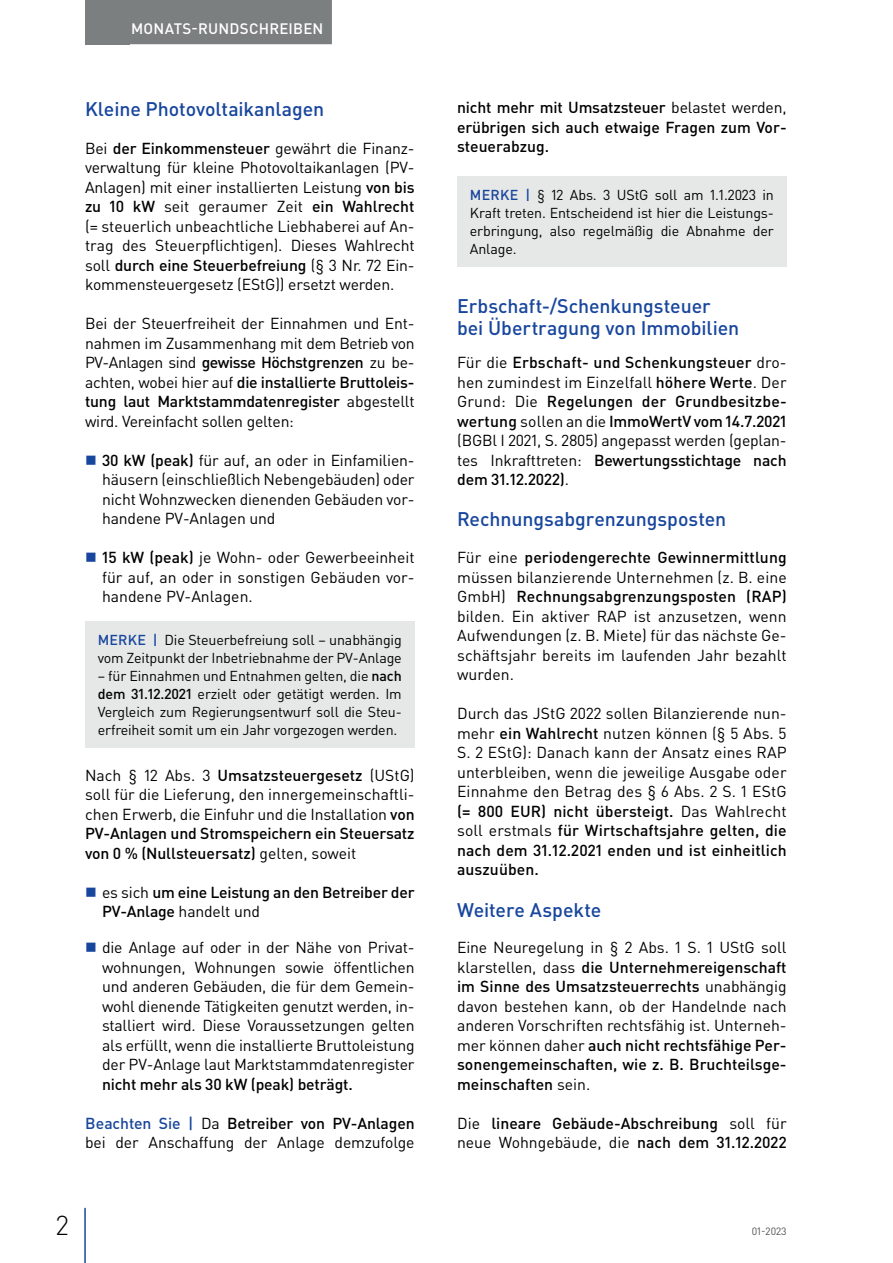
<style>
.page{position:relative;width:893px;height:1263px;background:#fff}
.page>*{position:absolute;margin:0;border:0;box-sizing:border-box;transform-origin:0 0}
.t1{font:300 27px "DIN Pro";color:#000001}
.t2{font:500 19.5px/22.5px "DIN Pro";letter-spacing:-.005em;color:#18469d}
.t3{font:15.75px/19.5px "DIN Pro";letter-spacing:-.01em;color:#000001;text-align:justify}
.t4{font:500 15.75px/19.5px "DIN Pro";letter-spacing:-.01em;color:#000001}
.t5{font:500 15px "DIN Pro";letter-spacing:.015em;color:#fff}
.t6{font:14.25px/18px "DIN Pro";letter-spacing:-.01em;color:#000001;text-align:justify}
.t7{font:10.5px "DIN Pro";color:#4f5253}
.s1{font-weight:500}
.s2{font-weight:500;color:#18469d}
.s3{font-weight:400}
</style>
<div class="page">
<div style="left:85px;top:0;width:45px;height:44px;background:#7c7f80"></div>
<hr style="left:84px;top:1208px;width:2px;height:55px;background:#18469d">
<div style="left:122px;top:0;width:210px;height:44px;background:#7c7f80"></div>
<div style="left:85px;top:621px;width:330px;height:127px;background:#e6e8e7"></div>
<div style="left:457px;top:176px;width:330px;height:90px;background:#e6e8e7"></div>
<p class="t5" style="left:131px;top:18px;width:194px">MONATS-RUNDSCHREIBEN</p>
<p class="t2" style="left:85px;top:97px;width:241px">Kleine Photovoltaikanlagen</p>
<p class="t3" style="left:85px;top:138px;width:331px">Bei <span class="s1">der Einkommensteuer</span> gewährt die Finanz&shy;verwaltung für kleine Photovoltaikanlagen (PV-Anlagen) mit einer installierten Leistung <span class="s1">von bis zu 10 kW</span> seit geraumer Zeit <span class="s1">ein Wahlrecht </span>(= steuerlich unbeachtliche Liebhaberei auf An&shy;trag des Steuerpflichtigen). Dieses Wahlrecht soll <span class="s1">durch eine Steuerbefreiung</span> (§ 3 Nr. 72 Ein&shy;kommensteuergesetz (EStG)) ersetzt werden.</p>
<p class="t3" style="left:85px;top:313px;width:331px">Bei der Steuerfreiheit der Einnahmen und Ent&shy;nahmen im Zusammenhang mit dem Betrieb von PV-Anlagen sind <span class="s1">gewisse Höchstgrenzen</span> zu be&shy;achten, wobei hier auf <span class="s1">die installierte Bruttoleis&shy;tung laut Marktstammdatenregister</span> abgestellt wird. Vereinfacht sollen gelten:</p>
<p class="t3" style="left:102px;top:450px;width:314px"><span class="s1">30 kW (peak)</span> für auf, an oder in Einfamilien&shy;häusern (einschließlich Nebengebäuden) oder nicht Wohnzwecken dienenden Gebäuden vor&shy;handene PV-Anlagen und</p>
<p class="t3" style="left:102px;top:547px;width:314px"><span class="s1">15 kW (peak)</span> je Wohn- oder Gewerbeeinheit für auf, an oder in sonstigen Gebäuden vor&shy;handene PV-Anlagen.</p>
<p class="t6" style="left:98px;top:630px;width:306px"><span class="s2">MERKE |</span> Die Steuerbefreiung soll – unabhängig vom Zeitpunkt der Inbetriebnahme der PV-Anlage</p>
<p class="t6" style="left:98px;top:666px;width:306px">– für Einnahmen und Entnahmen gelten, die <span class="s1">nach dem 31.12.2021</span> erzielt oder getätigt werden. Im Vergleich zum Regierungsentwurf soll die Steu&shy;erfreiheit somit um ein Jahr vorgezogen werden.</p>
<p class="t3" style="left:85px;top:765px;width:331px">Nach § 12 Abs. 3 <span class="s1">Umsatzsteuergesetz</span> (UStG) soll für die Lieferung, den innergemeinschaftli&shy;chen Erwerb, die Einfuhr und die Installation <span class="s1">von PV-Anlagen und Stromspeichern ein Steuersatz von 0 % (Nullsteuersatz)</span> gelten, soweit</p>
<p class="t4" style="left:102px;top:882px;width:314px"><span class="s3">es sich</span> um eine Leistung an den Betreiber der<br>PV-Anlage <span class="s3">handelt und</span></p>
<p class="t3" style="left:102px;top:937px;width:314px">die Anlage auf oder in der Nähe von Privat&shy;wohnungen, Wohnungen sowie öffentlichen und anderen Gebäuden, die für dem Gemein&shy;wohl dienende Tätigkeiten genutzt werden, in&shy;stalliert wird. Diese Voraussetzungen gelten als erfüllt, wenn die installierte Bruttoleistung der PV-Anlage laut Marktstammdatenregister</p>
<p class="t4" style="left:102px;top:1074px;width:252px">nicht mehr als 30 kW (peak) beträgt.</p>
<p class="t3" style="left:85px;top:1113px;width:331px"><span class="s2">Beachten Sie |</span> Da <span class="s1">Betreiber von PV-Anlagen </span>bei der Anschaffung der Anlage demzufolge</p>
<p class="t4" style="left:457px;top:97px;width:331px;text-align:justify">nicht mehr mit Umsatzsteuer <span class="s3">belastet werden, </span>erübrigen sich auch etwaige Fragen zum Vor&shy;steuerabzug.</p>
<p class="t6" style="left:470px;top:185px;width:306px"><span class="s2">MERKE |</span> § 12 Abs. 3 UStG soll am 1.1.2023 in Kraft treten. Entscheidend ist hier die Leistungs&shy;erbringung, also regelmäßig die Abnahme der Anlage.</p>
<p class="t2" style="left:457px;top:294px;width:284px">Erbschaft-/Schenkungsteuer bei Übertragung von Immobilien</p>
<p class="t4" style="left:457px;top:352px;width:331px;text-align:justify"><span class="s3">Für die</span> Erbschaft- und Schenkungsteuer <span class="s3">dro&shy;hen zumindest im Einzelfall</span> höhere Werte<span class="s3">. Der Grund: Die</span> Regelungen der Grundbesitzbe&shy;wertung <span class="s3">sollen an die</span> ImmoWertV vom 14.7.2021 <span class="s3">(BGBl I 2021, S. 2805) angepasst werden (geplan&shy;tes Inkrafttreten:</span> Bewertungsstichtage nach dem 31.12.2022)<span class="s3">.</span></p>
<p class="t2" style="left:457px;top:507px;width:271px">Rechnungsabgrenzungsposten</p>
<p class="t3" style="left:457px;top:547px;width:331px">Für eine <span class="s1">periodengerechte Gewinnermittlung </span>müssen bilanzierende Unternehmen (z. B. eine GmbH) <span class="s1">Rechnungsabgrenzungsposten (RAP) </span>bilden. Ein aktiver RAP ist anzusetzen, wenn Aufwendungen (z. B. Miete) für das nächste Ge&shy;schäftsjahr bereits im laufenden Jahr bezahlt wurden.</p>
<p class="t3" style="left:457px;top:703px;width:331px">Durch das JStG 2022 sollen Bilanzierende nun&shy;mehr <span class="s1">ein Wahlrecht</span> nutzen können (§ 5 Abs. 5<br>S. 2 EStG): Danach kann der Ansatz eines RAP unterbleiben, wenn die jeweilige Ausgabe oder Einnahme den Betrag des § 6 Abs. 2 S. 1 EStG <span class="s1">(= 800 EUR) nicht übersteigt.</span> Das Wahlrecht soll erstmals <span class="s1">für Wirtschaftsjahre gelten, die nach dem 31.12.2021 enden und ist einheitlich auszuüben.</span></p>
<p class="t2" style="left:457px;top:898px;width:146px">Weitere Aspekte</p>
<p class="t3" style="left:457px;top:937px;width:331px">Eine Neuregelung in § 2 Abs. 1 S. 1 UStG soll klarstellen, dass <span class="s1">die Unternehmereigenschaft im Sinne des Umsatzsteuerrechts</span> unabhängig davon bestehen kann, ob der Handelnde nach anderen Vorschriften rechtsfähig ist. Unterneh&shy;mer können daher <span class="s1">auch nicht rechtsfähige Per&shy;sonengemeinschaften, wie z. B. Bruchteilsge&shy;meinschaften</span> sein.</p>
<p class="t4" style="left:457px;top:1113px;width:331px"><span class="s3">Die</span> lineare Gebäude-Abschreibung <span class="s3">soll für neue Wohngebäude, die</span> nach dem 31.12.2022</p>
<h1 class="t1" style="left:56px;top:1207px;width:14px">2</h1>
<p class="t7" style="left:752px;top:1224px;width:36px">01-2023</p>
</div>
